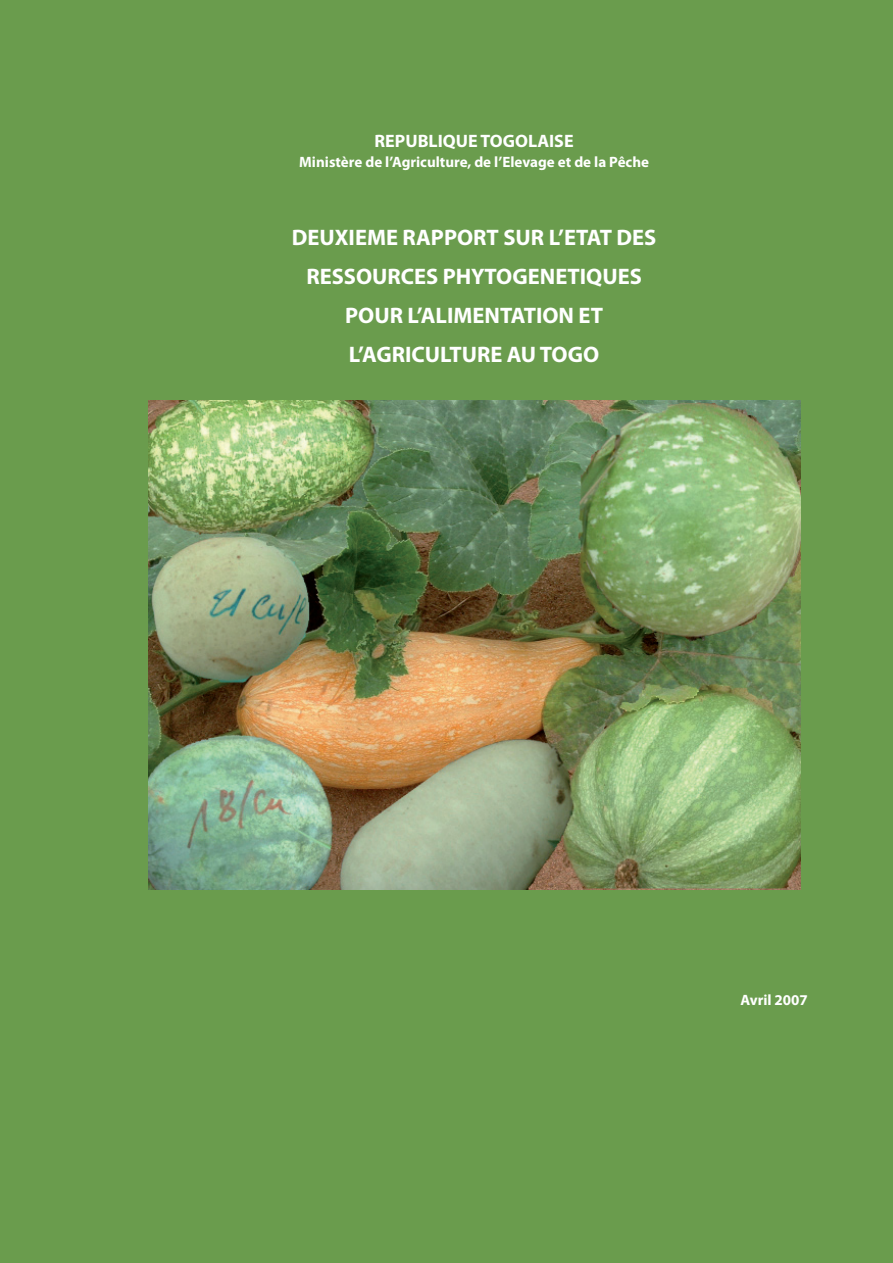
<style>
.page{position:relative;width:893px;height:1263px;background:#6a9c4d}
.page>*{position:absolute;margin:0;border:0;box-sizing:border-box;transform-origin:0 0}
.t1{font:700 22.5px/39px "Myriad Pro";color:#fff;text-align:center}
.t2{font:700 18px "Myriad Pro";color:#fff}
.t3{font:700 15px "Myriad Pro";color:#fff}
</style>
<div class="page">
<img style="left:148px;top:401px;width:652px;height:489px">
<p class="t2" style="left:375px;top:129px;width:200px">REPUBLIQUE TOGOLAISE</p>
<p class="t3" style="left:299px;top:152px;width:351px">Ministère de l’Agriculture, de l’Elevage et de la Pêche</p>
<p class="t1" style="left:292px;top:217px;width:366px">DEUXIEME RAPPORT SUR L’ETAT DES<br>RESSOURCES PHYTOGENETIQUES<br>POUR L’ALIMENTATION ET<br>L’AGRICULTURE AU TOGO</p>
<p class="t3" style="left:740px;top:990px;width:69px">Avril 2007</p>
</div>
